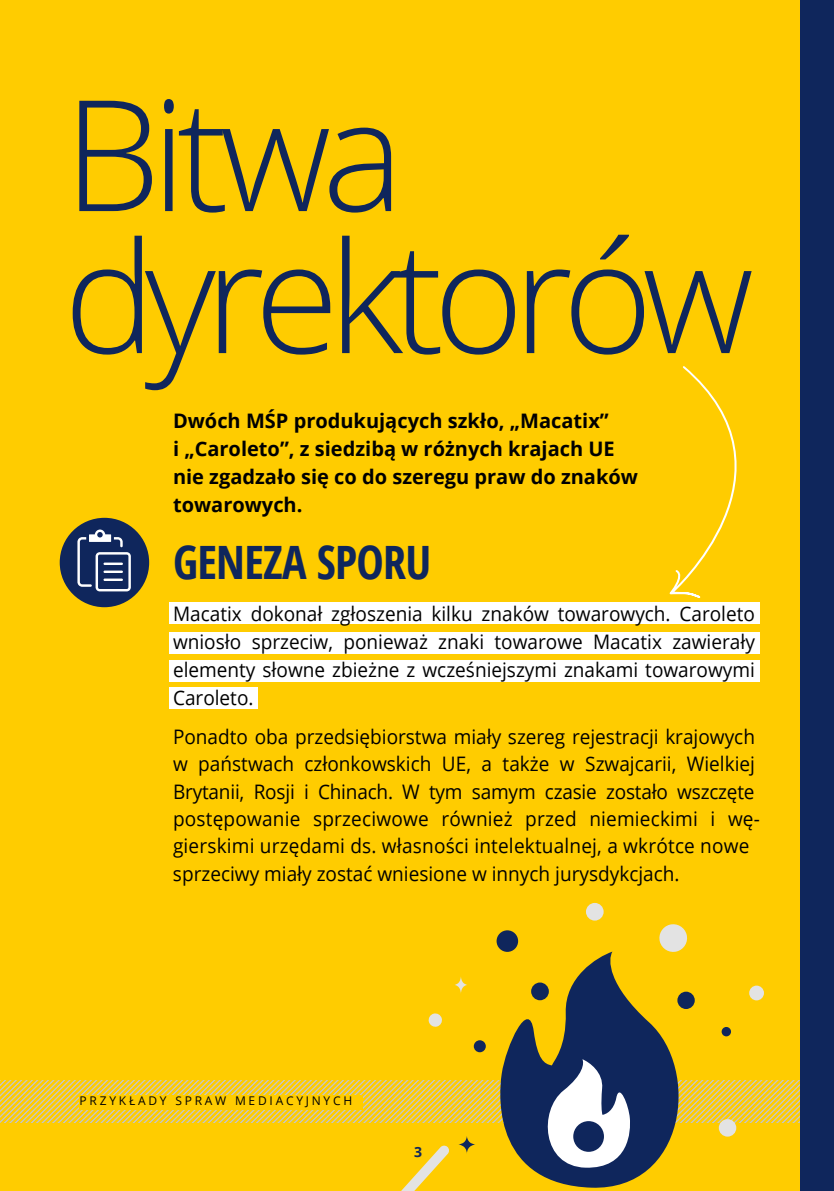
<style>
.page{position:relative;width:834px;height:1191px;background:#fff}
.page>*{position:absolute;margin:0;border:0;box-sizing:border-box;transform-origin:0 0}
.t1{font:300 154.4px/142px "Open Sans";letter-spacing:-.07em;color:#0f265c}
.t2{font:700 condensed 46px "Open Sans";letter-spacing:-.015em;color:#0f265c}
.t3{font:20px/27.4px "Open Sans";color:#000;text-align:justify;scale:.95 1}
.t4{font:700 20px/28px "Open Sans";color:#000}
.t5{font:700 14px "Open Sans";color:#0f265c}
.t6{font:12px "Open Sans";letter-spacing:.23em;color:#000}
.s1{font-style:inherit}
</style>
<div class="page">
<div style="left:0;top:0;width:799px;height:1191px;background:#fc0"></div>
<div style="left:799px;top:0;width:34px;height:1191px;background:#0f265c"></div>
<div style="left:60px;top:518px;width:89px;height:89px;background:#0f265c;border-radius:50%"></div>
<svg style="left:77px;top:529px;width:54px;height:62px"></svg>
<svg style="left:669px;top:365px;width:131px;height:259px"></svg>
<div style="left:169px;top:602px;width:590px;height:22px;background:#fff"></div>
<div style="left:169px;top:632px;width:590px;height:22px;background:#fff"></div>
<div style="left:169px;top:660px;width:590px;height:22px;background:#fff"></div>
<div style="left:169px;top:687px;width:88px;height:22px;background:#fff"></div>
<svg style="left:503px;top:951px;width:192px;height:108px"></svg>
<svg style="left:0;top:1059px;width:799px;height:132px"></svg>
<div style="left:573px;top:1121px;width:31px;height:30px;background:#0f265c;border-radius:50%"></div>
<div style="left:496px;top:930px;width:22px;height:22px;background:#0f265c;border-radius:50%"></div>
<div style="left:677px;top:991px;width:17px;height:18px;background:#0f265c;border-radius:50%"></div>
<div style="left:531px;top:982px;width:17px;height:18px;background:#0f265c;border-radius:50%"></div>
<div style="left:473px;top:1040px;width:12px;height:12px;background:#0f265c;border-radius:50%"></div>
<div style="left:721px;top:1027px;width:10px;height:9px;background:#0f265c;border-radius:50%"></div>
<div style="left:718px;top:1119px;width:18px;height:17px;background:#e3e3e3;border-radius:50%"></div>
<div style="left:749px;top:985px;width:14px;height:15px;background:#e3e3e3;border-radius:50%"></div>
<svg style="left:428px;top:1013px;width:14px;height:14px"></svg>
<div style="left:586px;top:903px;width:17px;height:17px;background:#e3e3e3;border-radius:50%"></div>
<svg style="left:657px;top:924px;width:31px;height:29px"></svg>
<svg style="left:454px;top:976px;width:13px;height:18px"></svg>
<svg style="left:458px;top:1136px;width:17px;height:18px"></svg>
<h1 class="t1" style="left:64px;top:80px;width:691px">Bitwa dyrektorów</h1>
<p class="t4" style="left:173px;top:406px;width:466px">Dwóch MŚP produkujących szkło, „Macatix”<br>i „Caroleto”, z siedzibą w różnych krajach UE nie zgadzało się co do szeregu praw do znaków towarowych.</p>
<h2 class="t2" style="left:173px;top:530px;width:260px">GENEZA SPORU</h2>
<p class="t3" style="left:173px;top:599px;width:614px;line-height:28px">Macatix dokonał zgłoszenia kilku znaków towarowych. Caroleto wniosło sprzeciw, ponieważ znaki towarowe Macatix zawierały elementy słowne zbieżne z wcześniejszymi znakami towarowymi Caroleto.</p>
<p class="t3" style="left:173px;top:722px;width:619px;text-align:left">Ponadto oba przedsiębiorstwa miały szereg rejestracji krajowych w państwach członkowskich UE, a także w Szwajcarii, Wielkiej Brytanii<span class="s1">,</span> Rosji i Chinach. W tym samym czasie zostało wszczęte postępowanie sprzeciwowe również przed niemieckimi i <span class="s1">wę&shy;</span>gierskimi urzędami ds. własności intelektualnej, a wkrótce nowe sprzeciwy miały zostać wniesione w innych jurysdykcjach.</p>
<p class="t6" style="left:80px;top:1092px;width:274px">PRZYKŁADY SPRAW MEDIACYJNYCH</p>
<p class="t5" style="left:414px;top:1142px;width:10px">3</p>
</div>
